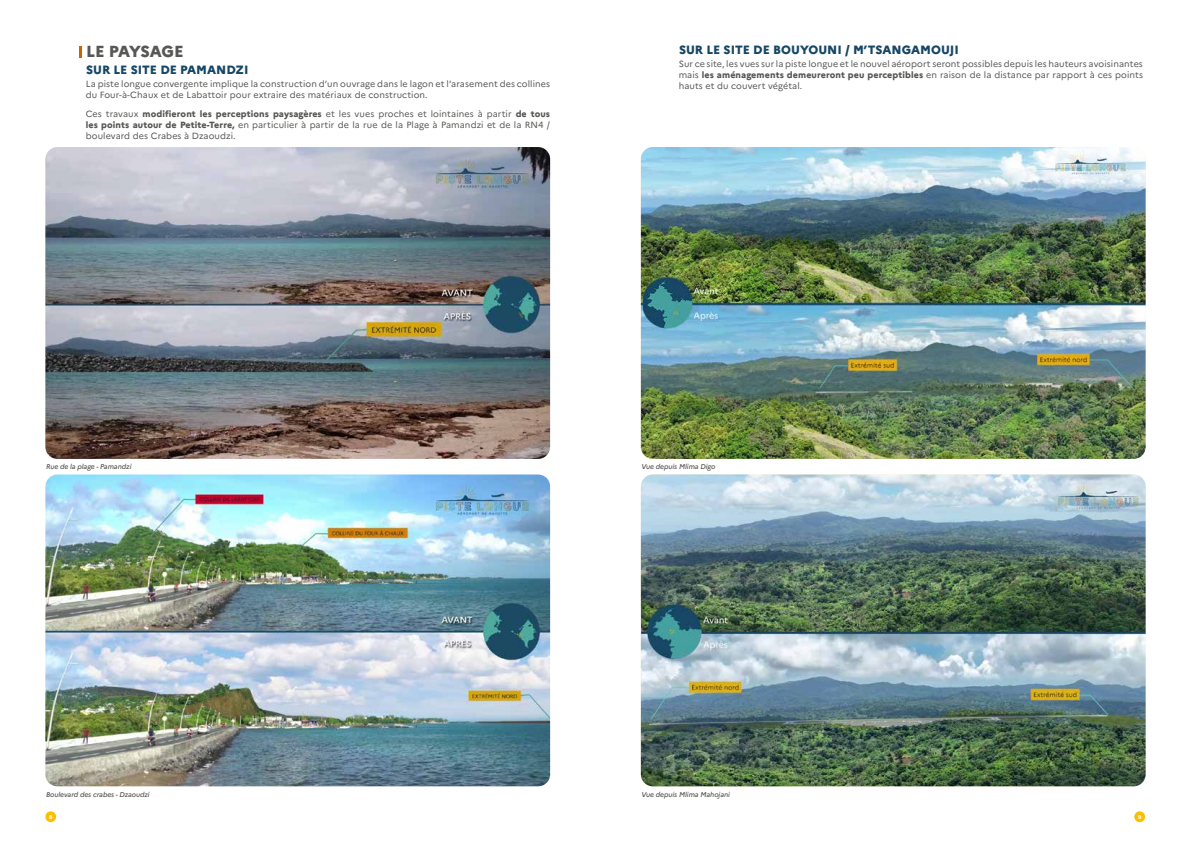
<style>
.page{position:relative;width:1191px;height:842px;background:#fff}
.page>*{position:absolute;margin:0;border:0;box-sizing:border-box;transform-origin:0 0}
.t1{font:800 16px "Marianne";letter-spacing:-.015em;color:#575756}
.t2{font:800 12px "Marianne";color:#164765}
.t3{font:9px/11px "Marianne";letter-spacing:.01em;color:#575756;text-align:justify}
.t4{font:italic 500 7px "Marianne";letter-spacing:-.01em;color:#575756}
.t5{font:700 5.5px "Marianne";color:#fff}
.s1{font-weight:800}
</style>
<div class="page">
<svg style="left:79px;top:46px;width:3px;height:12px"></svg>
<img style="left:45px;top:147px;width:505px;height:312px">
<img style="left:641px;top:147px;width:504px;height:312px">
<img style="left:45px;top:474px;width:505px;height:312px">
<img style="left:641px;top:474px;width:504px;height:312px">
<div style="left:1134px;top:811px;width:11px;height:11px;background:#fcbf00;border-radius:50%"></div>
<div style="left:45px;top:811px;width:11px;height:11px;background:#fcbf00;border-radius:50%"></div>
<h1 class="t1" style="left:86px;top:39px;width:99px">LE PAYSAGE</h1>
<p class="t3" style="left:86px;top:77px;width:466px">La piste longue convergente implique la construction d’un ouvrage dans le lagon et l’arasement des collines du Four-à-Chaux et de Labattoir pour extraire des matériaux de construction.</p>
<p class="t3" style="left:86px;top:107px;width:466px">Ces travaux <span class="s1">modifieront les perceptions paysagères</span> et les vues proches et lointaines à partir <span class="s1">de tous les points autour de Petite-Terre,</span> en particulier à partir de la rue de la Plage à Pamandzi et de la RN4 / boulevard des Crabes à Dzaoudzi.</p>
<h2 class="t2" style="left:86px;top:60px;width:164px">SUR LE SITE DE PAMANDZI</h2>
<h2 class="t2" style="left:679px;top:41px;width:281px">SUR LE SITE DE BOUYOUNI / M’TSANGAMOUJI</h2>
<p class="t3" style="left:678px;top:58px;width:466px">Sur ce site, les vues sur la piste longue et le nouvel aéroport seront possibles depuis les hauteurs avoisinantes mais <span class="s1">les aménagements demeureront peu perceptibles</span> en raison de la distance par rapport à ces points hauts et du couvert végétal.</p>
<p class="t4" style="left:46px;top:461px;width:87px">Rue de la plage - Pamandzi</p>
<p class="t4" style="left:641px;top:461px;width:75px">Vue depuis Mlima Digo</p>
<p class="t4" style="left:46px;top:788px;width:105px">Boulevard des crabes - Dzaoudzi</p>
<p class="t4" style="left:641px;top:788px;width:90px">Vue depuis Mlima Mahojani</p>
<p class="t5" style="left:49px;top:813px;width:5px">8</p>
<p class="t5" style="left:1138px;top:813px;width:5px">9</p>
</div>
